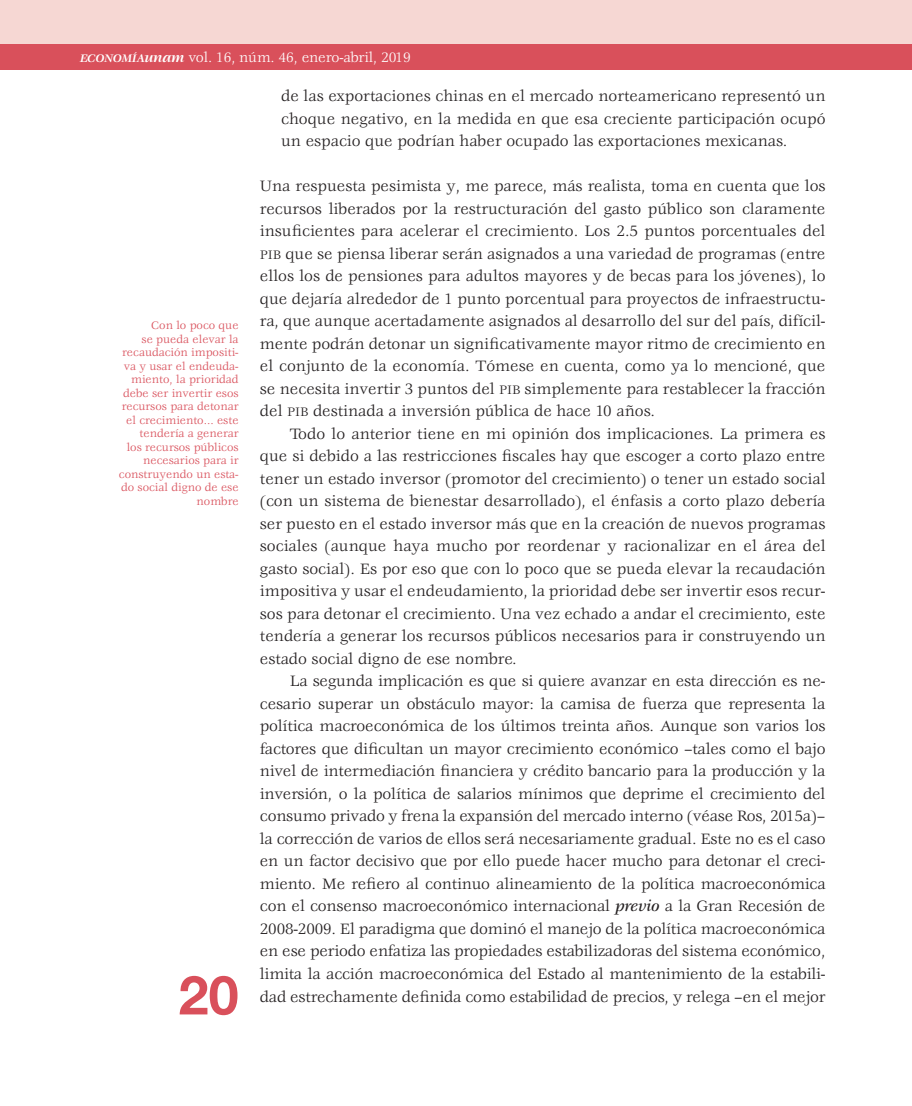
<style>
.page{position:relative;width:912px;height:1106px;background:#fff}
.page>*{position:absolute;margin:0;border:0;box-sizing:border-box;transform-origin:0 0}
.t1{font:700 54px "Helvetica Neue LT Std";color:#d9505b}
.t2{font:16.5px/22.5px "Veljovic";color:#231f20;text-align:justify}
.t3{font:15px "Veljovic";letter-spacing:-.01em;color:#fff}
.t4{font:12px/13.5px "Veljovic";color:#d9505b;text-align:right}
.s1{font-family:"Veljovic Bold Italic SC800";font-size:12px}
.s2{font-weight:700;font-style:italic}
.s3{font-size:13.5px}
.s4{font-weight:500;font-style:italic}
</style>
<div class="page">
<div style="left:0;top:0;width:911px;height:49px;background:#f6d7d3"></div>
<div style="left:0;top:44px;width:911px;height:26px;background:#d9505b"></div>
<p class="t3" style="left:80px;top:49px;width:332px"><span class="s1">ECONOMÍA</span><span class="s2">unam</span> vol. 16, núm. 46, enero-abril, 2019</p>
<p class="t2" style="left:281px;top:85px;width:545px">de las exportaciones chinas en el mercado norteamericano representó un choque negativo, en la medida en que esa creciente participación ocupó un espacio que podrían haber ocupado las exportaciones mexicanas.</p>
<p class="t2" style="left:260px;top:175px;width:567px">Una respuesta pesimista y, me parece, más realista, toma en cuenta que los recursos liberados por la restructuración del gasto público son claramente insuficientes para acelerar el crecimiento. Los 2.5 puntos porcentuales del <span class="s3">PIB</span> que se piensa liberar serán asignados a una variedad de programas (entre ellos los de pensiones para adultos mayores y de becas para los jóvenes), lo que dejaría alrededor de 1 punto porcentual para proyectos de infraestructu&shy;ra, que aunque acertadamente asignados al desarrollo del sur del país, difícil&shy;mente podrán detonar un significativamente mayor ritmo de crecimiento en el conjunto de la economía. Tómese en cuenta, como ya lo mencioné, que se necesita invertir 3 puntos del <span class="s3">PIB</span> simplemente para restablecer la fracción del <span class="s3">PIB</span> destinada a inversión pública de hace 10 años.</p>
<p class="t2" style="left:260px;top:423px;width:567px;text-indent:30px">Todo lo anterior tiene en mi opinión dos implicaciones. La primera es que si debido a las restricciones fiscales hay que escoger a corto plazo entre tener un estado inversor (promotor del crecimiento) o tener un estado social (con un sistema de bienestar desarrollado), el énfasis a corto plazo debería ser puesto en el estado inversor más que en la creación de nuevos programas sociales (aunque haya mucho por reordenar y racionalizar en el área del gasto social). Es por eso que con lo poco que se pueda elevar la recaudación impositiva y usar el endeudamiento, la prioridad debe ser invertir esos recur&shy;sos para detonar el crecimiento. Una vez echado a andar el crecimiento, este tendería a generar los recursos públicos necesarios para ir construyendo un estado social digno de ese nombre.</p>
<p class="t2" style="left:260px;top:670px;width:567px;text-indent:30px">La segunda implicación es que si quiere avanzar en esta dirección es ne&shy;cesario superar un obstáculo mayor: la camisa de fuerza que representa la política macroeconómica de los últimos treinta años. Aunque son varios los factores que dificultan un mayor crecimiento económico –tales como el bajo nivel de intermediación financiera y crédito bancario para la producción y la inversión, o la política de salarios mínimos que deprime el crecimiento del consumo privado y frena la expansión del mercado interno (véase Ros, 2015a)– la corrección de varios de ellos será necesariamente gradual. Este no es el caso en un factor decisivo que por ello puede hacer mucho para detonar el creci&shy;miento. Me refiero al continuo alineamiento de la política macroeconómica con el consenso macroeconómico internacional <span class="s4">previo</span> a la Gran Recesión de 2008-2009. El paradigma que dominó el manejo de la política macroeconómica en ese periodo enfatiza las propiedades estabilizadoras del sistema económico, limita la acción macroeconómica del Estado al mantenimiento de la estabili&shy;dad estrechamente definida como estabilidad de precios, y relega –en el mejor</p>
<p class="t4" style="left:119px;top:319px;width:121px">Con lo poco que<br>se pueda elevar la recaudación impositi&shy;va y usar el endeuda&shy;miento, la prioridad debe ser invertir esos recursos para detonar el crecimiento... este tendería a generar<br>los recursos públicos necesarios para ir construyendo un esta&shy;do social digno de ese nombre</p>
<h1 class="t1" style="left:178px;top:961px;width:62px">20</h1>
</div>
